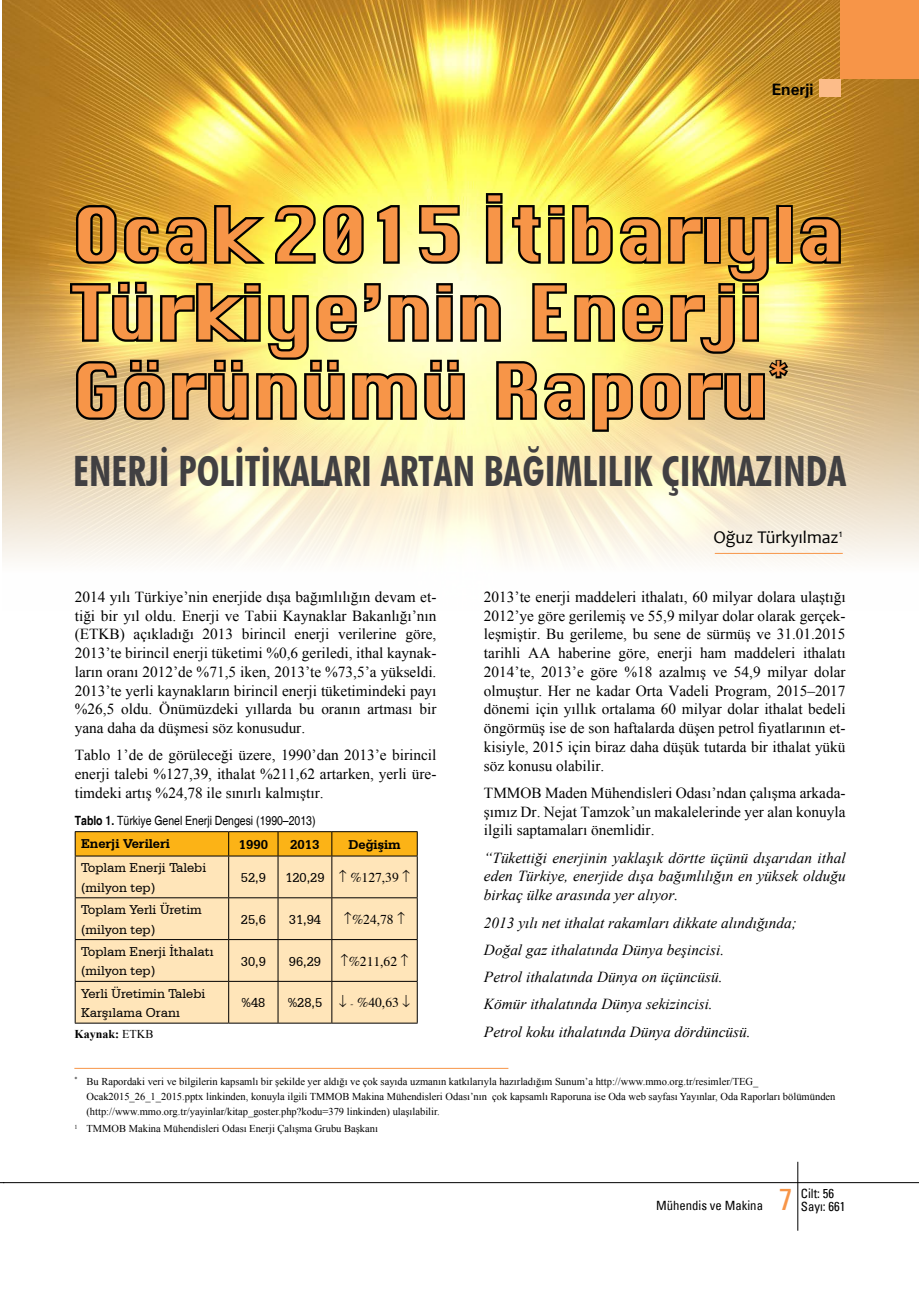
<style>
.page{position:relative;width:919px;height:1289px;background:#fff}
.page>*{position:absolute;margin:0;border:0;box-sizing:border-box;transform-origin:0 0}
.t1{font:72px/78px "TR Clapton";color:#f79548}
.t2{font:700 condensed 41.85px "Futura BT";color:#414042;scale:.96 1}
.t3{font:condensed 30px "Univers";color:#f79548}
.t4{font:18px "Candara";color:#000}
.t5{font:700 16.5px "Univers";color:#000}
.t6{font:15.3px/18.8px "Times New Roman";color:#000;text-align:justify}
.t7{font:italic 15.3px/27.3px "Times New Roman";color:#000;text-align:justify}
.t8{font:13.5px/19.5px "Serifa BT";color:#000}
.t9{font:700 13.5px "Serifa BT";color:#000}
.t10{font:condensed 12.75px "Helvetica";color:#000}
.t11{font:condensed 12.75px "Univers";color:#000}
.t12{font:700 12px "Times New Roman";color:#000}
.t13{font:10.5px/15px "Times New Roman";color:#000}
.s1{font-weight:700}
.s2{font-weight:400}
.s3{font-family:"Adobe Arabic"}
</style>
<div class="page">
<img style="left:2px;top:0;width:916px;height:562px">
<div style="left:840px;top:0;width:78px;height:79px;background:#f79548"></div>
<div style="left:819px;top:79px;width:21px;height:18px;background:#fcbc89"></div>
<hr style="left:3px;top:1182px;width:915px;height:1px;background:#000">
<hr style="left:797px;top:1161px;width:1px;height:69px;background:#000">
<div style="left:776px;top:205px;width:16px;height:59px;border:5px solid #000"></div>
<svg style="left:797px;top:176px;width:46px;height:91px;background:#956e20"></svg>
<svg style="left:68px;top:176px;width:722px;height:299px;background:#beb169"></svg>
<hr style="left:714px;top:553px;width:128px;height:1px;background:#f79548">
<hr style="left:74px;top:1067px;width:434px;height:1px;background:#f79548">
<div style="left:76px;top:856px;width:341px;height:166px;background:#ffe5b9"></div>
<svg style="left:75px;top:831px;width:343px;height:25px;background:#eea916"></svg>
<hr style="left:75px;top:855px;width:154px;height:1px;background:#000">
<hr style="left:75px;top:856px;width:1px;height:41px;background:#000">
<hr style="left:229px;top:855px;width:49px;height:1px;background:#000">
<hr style="left:228px;top:856px;width:1px;height:41px;background:#000">
<hr style="left:278px;top:855px;width:54px;height:1px;background:#000">
<hr style="left:277px;top:856px;width:1px;height:41px;background:#000">
<hr style="left:332px;top:855px;width:85px;height:1px;background:#000">
<hr style="left:331px;top:856px;width:1px;height:41px;background:#000">
<hr style="left:417px;top:856px;width:1px;height:41px;background:#000">
<hr style="left:75px;top:897px;width:154px;height:1px;background:#000">
<hr style="left:75px;top:898px;width:1px;height:41px;background:#000">
<hr style="left:229px;top:897px;width:49px;height:1px;background:#000">
<hr style="left:228px;top:898px;width:1px;height:41px;background:#000">
<hr style="left:278px;top:897px;width:54px;height:1px;background:#000">
<hr style="left:277px;top:898px;width:1px;height:41px;background:#000">
<hr style="left:332px;top:897px;width:85px;height:1px;background:#000">
<hr style="left:331px;top:898px;width:1px;height:41px;background:#000">
<hr style="left:417px;top:898px;width:1px;height:41px;background:#000">
<hr style="left:75px;top:939px;width:154px;height:1px;background:#000">
<hr style="left:75px;top:939px;width:1px;height:41px;background:#000">
<hr style="left:229px;top:939px;width:49px;height:1px;background:#000">
<hr style="left:228px;top:939px;width:1px;height:41px;background:#000">
<hr style="left:278px;top:939px;width:54px;height:1px;background:#000">
<hr style="left:277px;top:939px;width:1px;height:41px;background:#000">
<hr style="left:332px;top:939px;width:85px;height:1px;background:#000">
<hr style="left:331px;top:939px;width:1px;height:41px;background:#000">
<hr style="left:417px;top:939px;width:1px;height:41px;background:#000">
<hr style="left:75px;top:980px;width:154px;height:1px;background:#000">
<hr style="left:75px;top:981px;width:1px;height:41px;background:#000">
<hr style="left:229px;top:980px;width:49px;height:1px;background:#000">
<hr style="left:228px;top:981px;width:1px;height:41px;background:#000">
<hr style="left:278px;top:980px;width:54px;height:1px;background:#000">
<hr style="left:277px;top:981px;width:1px;height:41px;background:#000">
<hr style="left:332px;top:980px;width:85px;height:1px;background:#000">
<hr style="left:331px;top:981px;width:1px;height:41px;background:#000">
<hr style="left:417px;top:981px;width:1px;height:41px;background:#000">
<hr style="left:75px;top:1022px;width:154px;height:1px;background:#000">
<hr style="left:229px;top:1022px;width:49px;height:1px;background:#000">
<hr style="left:278px;top:1022px;width:54px;height:1px;background:#000">
<hr style="left:332px;top:1022px;width:85px;height:1px;background:#000">
<svg style="left:358px;top:997px;width:10px;height:10px"></svg>
<svg style="left:351px;top:869px;width:58px;height:15px"></svg>
<svg style="left:344px;top:911px;width:60px;height:14px"></svg>
<svg style="left:341px;top:953px;width:67px;height:14px"></svg>
<svg style="left:375px;top:995px;width:35px;height:14px"></svg>
<p class="t5" style="left:771px;top:79px;width:43px">Enerji</p>
<h1 class="t1" style="left:72px;top:195px;width:773px">Ocak 2015 İtibarıyla<br>Türkiye’nin Enerji<br>Görünümü Raporu<sup>*</sup></h1>
<h2 class="t2" style="left:73px;top:446px;width:806px">ENERJİ POLİTİKALARI ARTAN BAĞIMLILIK ÇIKMAZINDA</h2>
<p class="t4" style="left:713px;top:525px;width:131px">Oğuz Türkyılmaz<sup>1</sup></p>
<p class="t6" style="left:75px;top:587px;width:363px">2014 yılı Türkiye’nin enerjide dışa bağımlılığın devam et&shy;tiği bir yıl oldu. Enerji ve Tabii Kaynaklar Bakanlığı’nın (ETKB) açıkladığı 2013 birincil enerji verilerine göre, 2013’te birincil enerji tüketimi %0,6 geriledi, ithal kaynak&shy;ların oranı 2012’de %71,5 iken, 2013’te %73,5’a yükseldi.<br>2013’te yerli kaynakların birincil enerji tüketimindeki payı %26,5 oldu. Önümüzdeki yıllarda bu oranın artması bir yana daha da düşmesi söz konusudur.</p>
<p class="t6" style="left:75px;top:745px;width:363px">Tablo 1’de de görüleceği üzere, 1990’dan 2013’e birincil enerji talebi %127,39, ithalat %211,62 artarken, yerli üre&shy;timdeki artış %24,78 ile sınırlı kalmıştır.</p>
<p class="t10" style="left:75px;top:813px;width:242px"><span class="s1">Tablo 1.</span> Türkiye Genel Enerji Dengesi (1990–2013)</p>
<p class="t9" style="left:81px;top:835px;width:90px">Enerji Verileri</p>
<p class="t9" style="left:239px;top:836px;width:31px">1990</p>
<p class="t9" style="left:290px;top:836px;width:31px">2013</p>
<p class="t9" style="left:348px;top:836px;width:54px">Değişim</p>
<p class="t8" style="left:81px;top:857px;width:126px">Toplam Enerji Talebi (milyon tep)</p>
<p class="t8" style="left:241px;top:867px;width:26px">52,9</p>
<p class="t8" style="left:285px;top:867px;width:63px">120,29 ↑</p>
<p class="t8" style="left:81px;top:899px;width:122px">Toplam Yerli Üretim (milyon tep)</p>
<p class="t8" style="left:241px;top:909px;width:26px">25,6</p>
<p class="t8" style="left:289px;top:909px;width:34px">31,94</p>
<p class="t8" style="left:81px;top:941px;width:134px">Toplam Enerji İthalatı (milyon tep)</p>
<p class="t8" style="left:81px;top:983px;width:126px">Yerli Üretimin Talebi<br>Karşılama Oranı</p>
<p class="t12" style="left:74px;top:1025px;width:81px">Kaynak: <span class="s2">ETKB</span></p>
<p class="t8" style="left:241px;top:951px;width:26px">30,9</p>
<p class="t8" style="left:289px;top:951px;width:34px">96,29</p>
<p class="t8" style="left:241px;top:992px;width:25px">%48</p>
<p class="t8" style="left:288px;top:992px;width:89px">%28,5 ↓ <span class="s3">-</span> ✔</p>
<p class="t6" style="left:484px;top:587px;width:363px">2013’te enerji maddeleri ithalatı, 60 milyar dolara ulaştığı 2012’ye göre gerilemiş ve 55,9 milyar dolar olarak gerçek&shy;leşmiştir. Bu gerileme, bu sene de sürmüş ve 31.01.2015 tarihli AA haberine göre, enerji ham maddeleri ithalatı 2014’te, 2013’e göre %18 azalmış ve 54,9 milyar dolar olmuştur. Her ne kadar Orta Vadeli Program, 2015–2017 dönemi için yıllık ortalama 60 milyar dolar ithalat bedeli öngörmüş ise de son haftalarda düşen petrol fiyatlarının et&shy;kisiyle, 2015 için biraz daha düşük tutarda bir ithalat yükü söz konusu olabilir.</p>
<p class="t6" style="left:484px;top:783px;width:363px">TMMOB Maden Mühendisleri Odası’ndan çalışma arkada&shy;şımız Dr. Nejat Tamzok’un makalelerinde yer alan konuyla ilgili saptamaları önemlidir.</p>
<p class="t7" style="left:484px;top:847px;width:363px;line-height:18.8px">“Tükettiği enerjinin yaklaşık dörtte üçünü dışarıdan ithal eden Türkiye, enerjide dışa bağımlılığın en yüksek olduğu birkaç ülke arasında yer alıyor.</p>
<p class="t7" style="left:484px;top:908px;width:314px;text-align:left">2013 yılı net ithalat rakamları dikkate alındığında; Doğal gaz ithalatında Dünya beşincisi.<br>Petrol ithalatında Dünya on üçüncüsü.<br>Kömür ithalatında Dünya sekizincisi.<br>Petrol koku ithalatında Dünya dördüncüsü.</p>
<p class="t13" style="left:86px;top:1073px;width:750px;text-indent:-12px"><sup>*</sup> Bu Rapordaki veri ve bilgilerin kapsamlı bir şekilde yer aldığı ve çok sayıda uzmanın katkılarıyla hazırladığım Sunum’a http://www.mmo.org.tr/resimler/TEG_<br>Ocak2015_26_1_2015.pptx linkinden, konuyla ilgili TMMOB Makina Mühendisleri Odası’nın çok kapsamlı Raporuna ise Oda web sayfası Yayınlar, Oda Raporları bölümünden (http://www.mmo.org.tr/yayinlar/kitap_goster.php?kodu=379 linkinden) ulaşılabilir.</p>
<p class="t13" style="left:74px;top:1120px;width:305px"><sup>1</sup> TMMOB Makina Mühendisleri Odası Enerji Çalışma Grubu Başkanı</p>
<p class="t11" style="left:800px;top:1184px;width:35px">Cilt: 56</p>
<p class="t11" style="left:656px;top:1196px;width:108px">Mühendis ve Makina</p>
<h3 class="t3" style="left:779px;top:1179px;width:15px">7</h3>
<p class="t11" style="left:800px;top:1198px;width:46px">Sayı: 661</p>
</div>
